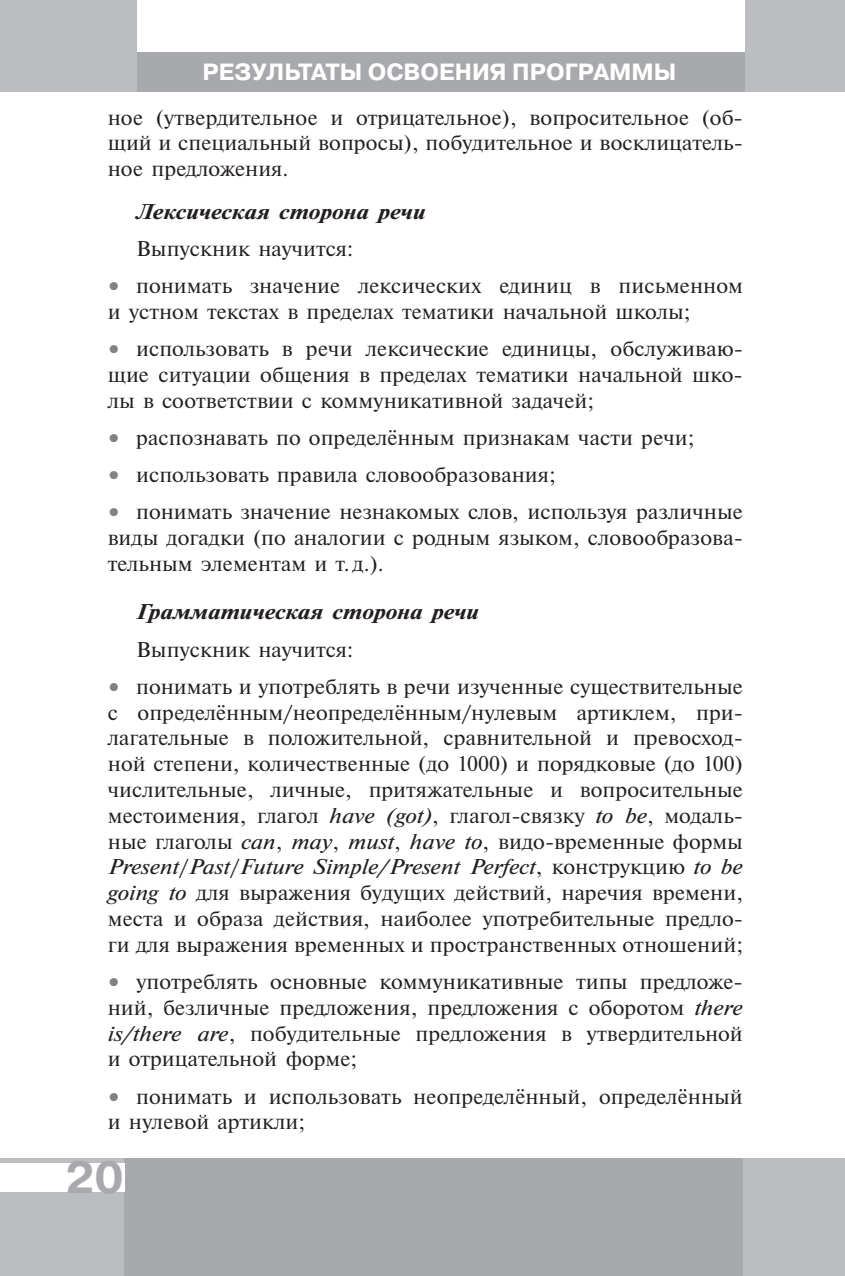
<style>
.page{position:relative;width:845px;height:1276px;background:#fff}
.page>*{position:absolute;margin:0;border:0;box-sizing:border-box;transform-origin:0 0}
.t1{font:700 44.8px "Pragmatica C";color:#a8a9ad}
.t2{font:700 23.4px "Pragmatica C";color:#fff}
.t3{font:21.4px/25.8px "Newton C San Pin";color:#231f20;text-align:justify}
.t4{font:italic 700 21.4px "Newton C San Pin";color:#231f20}
.s1{font-family:"Text Book C";font-size:34px;color:#808285}
.s2{font-style:italic}
</style>
<div class="page">
<div style="left:745px;top:0;width:71px;height:91px;background:#bcbdc0"></div>
<div style="left:0;top:1158px;width:125px;height:118px;background:#bcbdc0"></div>
<div style="left:130px;top:52px;width:615px;height:39px;background:#a8a9ad"></div>
<div style="left:125px;top:1158px;width:620px;height:118px;background:#a8a9ad"></div>
<div style="left:0;top:1162px;width:125px;height:29px;background:#fff"></div>
<div style="left:817px;top:0;width:28px;height:91px;background:#bcbdc0"></div>
<div style="left:0;top:0;width:136px;height:91px;background:#bcbdc0"></div>
<div style="left:743px;top:1158px;width:73px;height:118px;background:#bcbdc0"></div>
<div style="left:817px;top:1158px;width:28px;height:118px;background:#bcbdc0"></div>
<p class="t2" style="left:203px;top:59px;width:475px">результаты освоения программы</p>
<p class="t3" style="left:108px;top:104px;width:636px">ное (утвердительное и отрицательное), вопросительное (об&shy;щий и специальный вопросы), побудительное и восклицатель&shy;ное предложения.</p>
<p class="t4" style="left:136px;top:200px;width:291px">Лексическая сторона речи</p>
<p class="t3" style="left:136px;top:236px;width:219px">Выпускник научится:</p>
<p class="t3" style="left:108px;top:273px;width:636px"><span class="s1">•</span> понимать значение лексических единиц в письменном и устном текстах в пределах тематики начальной школы;</p>
<p class="t3" style="left:108px;top:336px;width:636px"><span class="s1">•</span> использовать в речи лексические единицы, обслуживаю&shy;щие ситуации общения в пределах тематики начальной шко&shy;лы в соответствии с коммуникативной задачей;</p>
<p class="t3" style="left:108px;top:425px;width:588px"><span class="s1">•</span> распознавать по определённым признакам части речи;</p>
<p class="t3" style="left:108px;top:462px;width:449px"><span class="s1">•</span> использовать правила словообразования;</p>
<p class="t3" style="left:108px;top:499px;width:637px"><span class="s1">•</span> понимать значение незнакомых слов, используя различные виды догадки (по аналогии с родным языком, словообразова&shy;тельным элементам и т.д.).</p>
<p class="t4" style="left:136px;top:600px;width:344px">Грамматическая сторона речи</p>
<p class="t3" style="left:136px;top:636px;width:219px">Выпускник научится:</p>
<p class="t3" style="left:108px;top:673px;width:637px"><span class="s1">•</span> понимать и употреблять в речи изученные существительные с определённым/неопределённым/нулевым артиклем, при&shy;лагательные в положительной, сравнительной и превосход&shy;ной степени, количественные (до 1000) и порядковые (до 100) числительные, личные, притяжательные и вопросительные местоимения, глагол <span class="s2">have (got)</span>, глагол-связку <span class="s2">to be</span>, модаль&shy;ные глаголы <span class="s2">can</span>, <span class="s2">may</span>, <span class="s2">must</span>, <span class="s2">have to</span>, видо-временные формы <span class="s2">Present</span>/<span class="s2">Past</span>/<span class="s2">Future Simple/Present Perfect</span>, конструкцию <span class="s2">to be going to</span> для выражения будущих действий, наречия времени, места и образа действия, наиболее употребительные предло&shy;ги для выражения временных и пространственных отношений;</p>
<p class="t3" style="left:108px;top:968px;width:636px"><span class="s1">•</span> употреблять основные коммуникативные типы предложе&shy;ний, безличные предложения, предложения с оборотом <span class="s2">there is/there are</span>, побудительные предложения в утвердительной и отрицательной форме;</p>
<p class="t3" style="left:108px;top:1083px;width:636px"><span class="s1">•</span> понимать и использовать неопределённый, определённый и нулевой артикли;</p>
<h1 class="t1" style="left:65px;top:1153px;width:60px">20</h1>
</div>
